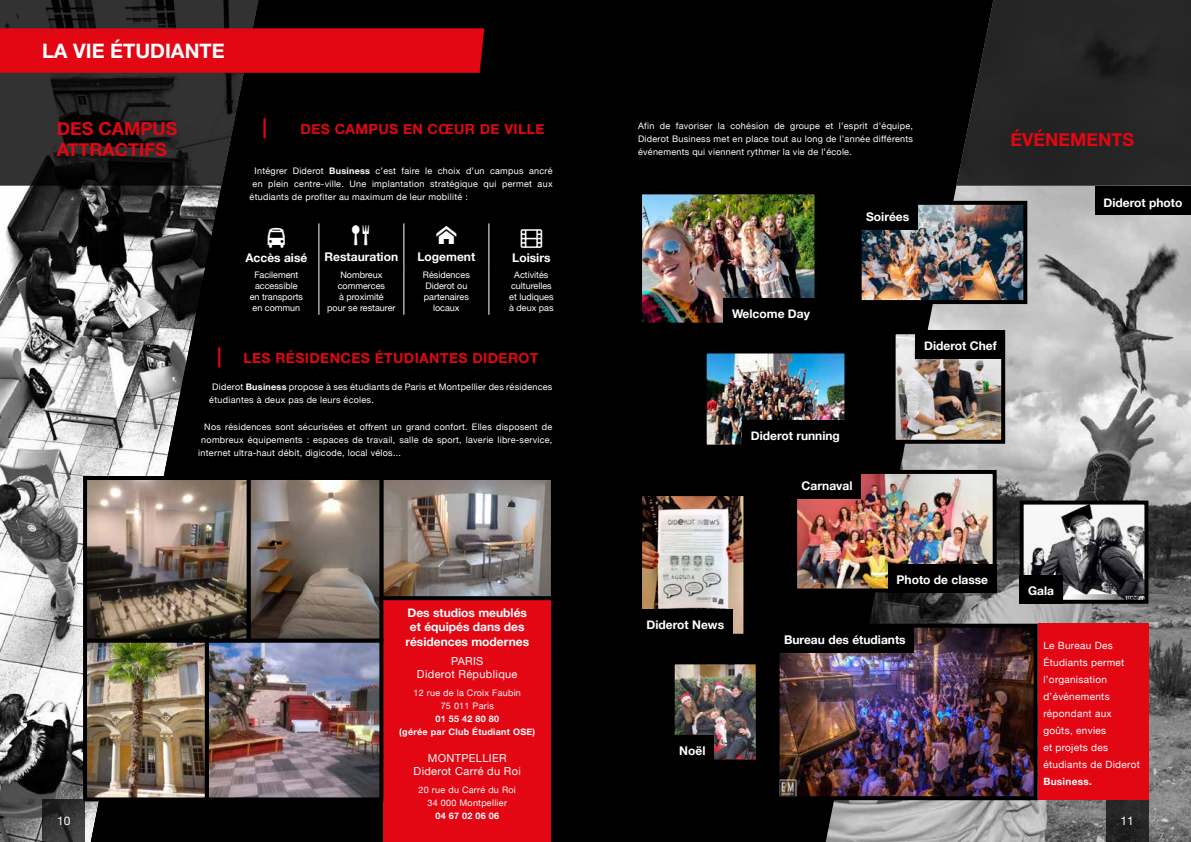
<style>
.page{position:relative;width:1191px;height:842px;background:#000}
.page>*{position:absolute;margin:0;border:0;box-sizing:border-box;transform-origin:0 0}
.t1{font:700 20px "Helvetica Neue LT Std";color:#fff}
.t2{font:20px "Ico Moon Free";color:#fff}
.t3{font:700 20px "Helvetica Neue";color:#e30613}
.t4{font:700 18px/21.6px "Helvetica Neue";color:#e30613}
.t5{font:700 14px "Helvetica Neue";letter-spacing:.03em;color:#e30613}
.t6{font:700 12px/14.4px "Helvetica Neue";color:#fff;text-align:center}
.t7{font:12px "Helvetica Neue";color:#fff}
.t8{font:11px/13.2px "Helvetica Neue";letter-spacing:.03em;color:#fff;text-align:center}
.t9{font:10px/17px "Helvetica Neue";letter-spacing:.03em;color:#fff}
.t10{font:700 10px "Helvetica Neue";letter-spacing:.03em;color:#fff}
.t11{font:9px/13px "Helvetica Neue";letter-spacing:.03em;color:#fff;text-align:center}
.t12{font:9px/10.8px "Helvetica Neue";color:#fff;text-align:center}
.t13{font:700 9px/13px "Helvetica Neue";letter-spacing:.03em;color:#fff;text-align:center}
.s1{font-weight:700}
.s2{font-size:20px}
</style>
<div class="page">
<img style="left:825px;top:186px;width:366px;height:656px">
<svg style="left:0;top:186px;width:222px;height:656px"></svg>
<svg style="left:78px;top:636px;width:62px;height:206px"></svg>
<div style="left:383px;top:598px;width:168px;height:244px;background:#e30613"></div>
<img style="left:384px;top:481px;width:166px;height:114px">
<div style="left:379px;top:476px;width:176px;height:124px;border:4px solid #000"></div>
<hr style="left:318px;top:223px;width:1px;height:43px;background:#fff">
<hr style="left:403px;top:223px;width:1px;height:43px;background:#fff">
<hr style="left:488px;top:223px;width:1px;height:43px;background:#fff">
<hr style="left:318px;top:266px;width:1px;height:49px;background:#fff">
<hr style="left:403px;top:266px;width:1px;height:49px;background:#fff">
<hr style="left:488px;top:266px;width:1px;height:49px;background:#fff">
<img style="left:780px;top:629px;width:252px;height:166px">
<div style="left:775px;top:624px;width:262px;height:176px;border:4px solid #000"></div>
<svg style="left:956px;top:0;width:235px;height:186px;background:#222"></svg>
<div style="left:1106px;top:799px;width:42px;height:43px;background:#252525"></div>
<svg style="left:0;top:0;width:259px;height:186px;fill:#2d2d2d"></svg>
<svg style="left:43px;top:799px;width:42px;height:43px;background:#313131"></svg>
<div style="left:0;top:28px;width:484px;height:45px;background:#e30613"></div>
<img style="left:88px;top:481px;width:290px;height:315px">
<div style="left:205px;top:638px;width:178px;height:163px;border:4px solid #000"></div>
<div style="left:83px;top:638px;width:126px;height:163px;border:4px solid #000"></div>
<div style="left:83px;top:476px;width:168px;height:166px;border:4px solid #000"></div>
<div style="left:247px;top:476px;width:136px;height:166px;border:4px solid #000"></div>
<img style="left:643px;top:195px;width:170px;height:127px">
<div style="left:638px;top:190px;width:180px;height:137px;border:4px solid #000"></div>
<div style="left:723px;top:298px;width:95px;height:29px;background:#000"></div>
<img style="left:798px;top:475px;width:193px;height:112px">
<div style="left:793px;top:470px;width:203px;height:122px;border:4px solid #000"></div>
<div style="left:793px;top:470px;width:68px;height:29px;background:#000"></div>
<div style="left:888px;top:564px;width:108px;height:28px;background:#000"></div>
<img style="left:1024px;top:506px;width:119px;height:93px">
<div style="left:1019px;top:501px;width:129px;height:103px;border:4px solid #000"></div>
<div style="left:1019px;top:575px;width:43px;height:29px;background:#000"></div>
<img style="left:862px;top:206px;width:160px;height:93px">
<div style="left:857px;top:201px;width:170px;height:103px;border:4px solid #000"></div>
<div style="left:857px;top:201px;width:60px;height:29px;background:#000"></div>
<img style="left:675px;top:665px;width:79px;height:93px">
<div style="left:670px;top:660px;width:89px;height:103px;border:4px solid #000"></div>
<div style="left:670px;top:735px;width:44px;height:28px;background:#000"></div>
<div style="left:775px;top:624px;width:139px;height:28px;background:#000"></div>
<img style="left:707px;top:354px;width:136px;height:90px">
<div style="left:702px;top:349px;width:146px;height:100px;border:4px solid #000"></div>
<div style="left:742px;top:420px;width:106px;height:29px;background:#000"></div>
<img style="left:643px;top:497px;width:99px;height:136px">
<div style="left:638px;top:492px;width:109px;height:146px;border:4px solid #000"></div>
<div style="left:638px;top:609px;width:94px;height:29px;background:#000"></div>
<img style="left:896px;top:335px;width:104px;height:104px">
<div style="left:891px;top:330px;width:114px;height:114px;border:4px solid #000"></div>
<div style="left:915px;top:330px;width:90px;height:29px;background:#000"></div>
<div style="left:1095px;top:186px;width:96px;height:29px;background:#000"></div>
<div style="left:1037px;top:624px;width:111px;height:176px;background:#e30613"></div>
<h1 class="t1" style="left:42px;top:39px;width:184px">LA VIE ÉTUDIANTE</h1>
<h2 class="t4" style="left:57px;top:117px;width:122px">DES CAMPUS<br>ATTRACTIFS</h2>
<h1 class="t3" style="left:262px;top:114px;width:6px">|</h1>
<h3 class="t5" style="left:300px;top:120px;width:246px">DES CAMPUS EN CŒUR DE VILLE</h3>
<p class="t11" style="left:254px;top:164px;width:300px">Intégrer Diderot <span class="s1">Business</span> c’est faire le choix d’un campus ancré</p>
<p class="t11" style="left:252px;top:177px;width:302px">en plein centre-ville. Une implantation stratégique qui permet aux</p>
<p class="t11" style="left:249px;top:190px;width:220px">étudiants de profiter au maximum de leur mobilité :</p>
<h3 class="t6" style="left:245px;top:250px;width:63px">Accès aisé</h3>
<h3 class="t6" style="left:324px;top:249px;width:75px">Restauration</h3>
<h1 class="t2" style="left:436px;top:225px;width:21px">□◆▲</h1>
<h3 class="t6" style="left:417px;top:249px;width:59px">Logement</h3>
<h3 class="t6" style="left:512px;top:250px;width:40px">Loisirs</h3>
<p class="t12" style="left:250px;top:270px;width:55px">Facilement accessible en transports en commun</p>
<p class="t12" style="left:327px;top:270px;width:70px">Nombreux commerces<br>à proximité<br>pour se restaurer</p>
<p class="t12" style="left:423px;top:270px;width:48px">Résidences<br>Diderot ou partenaires locaux</p>
<p class="t12" style="left:509px;top:270px;width:46px">Activités culturelles et ludiques à deux pas</p>
<h3 class="t5" style="left:217px;top:349px;width:323px"><span class="s2">|</span> LES RÉSIDENCES ÉTUDIANTES DIDEROT</h3>
<p class="t11" style="left:209px;top:380px;width:344px;text-align:left;text-indent:3px">Diderot <span class="s1">Business</span> propose à ses étudiants de Paris et Montpellier des résidences étudiantes à deux pas de leurs écoles.</p>
<p class="t11" style="left:204px;top:420px;width:349px">Nos résidences sont sécurisées et offrent un grand confort. Elles disposent de</p>
<p class="t11" style="left:201px;top:433px;width:353px">nombreux équipements : espaces de travail, salle de sport, laverie libre-service,</p>
<p class="t11" style="left:198px;top:446px;width:204px">internet ultra-haut débit, digicode, local vélos...</p>
<p class="t11" style="left:638px;top:119px;width:276px;text-align:justify">Afin de favoriser la cohésion de groupe et l’esprit d’équipe, Diderot Business met en place tout au long de l’année différents événements qui viennent rythmer la vie de l’école.</p>
<h3 class="t6" style="left:866px;top:209px;width:45px">Soirées</h3>
<h2 class="t4" style="left:1010px;top:128px;width:125px">ÉVÉNEMENTS</h2>
<h3 class="t6" style="left:1103px;top:195px;width:80px">Diderot photo</h3>
<h3 class="t6" style="left:732px;top:306px;width:79px">Welcome Day</h3>
<h3 class="t6" style="left:751px;top:428px;width:91px">Diderot running</h3>
<h3 class="t6" style="left:801px;top:478px;width:52px">Carnaval</h3>
<h3 class="t6" style="left:924px;top:339px;width:74px">Diderot Chef</h3>
<h3 class="t6" style="left:896px;top:572px;width:93px">Photo de classe</h3>
<h3 class="t6" style="left:1028px;top:583px;width:27px">Gala</h3>
<h3 class="t6" style="left:405px;top:605px;width:125px">Des studios meublés et équipés dans des résidences modernes</h3>
<p class="t8" style="left:417px;top:654px;width:102px">PARIS<br>Diderot République</p>
<p class="t11" style="left:413px;top:686px;width:109px">12 rue de la Croix Faubin<br>75 011 Paris</p>
<p class="t13" style="left:399px;top:712px;width:137px">01 55 42 80 80<br>(gérée par Club Étudiant OSE)</p>
<p class="t8" style="left:413px;top:751px;width:109px">MONTPELLIER<br>Diderot Carré du Roi</p>
<p class="t11" style="left:419px;top:784px;width:99px">20 rue du Carré du Roi<br>34 000 Montpellier</p>
<p class="t13" style="left:435px;top:809px;width:65px">04 67 02 06 06</p>
<h3 class="t6" style="left:646px;top:617px;width:79px">Diderot News</h3>
<h3 class="t6" style="left:784px;top:632px;width:123px">Bureau des étudiants</h3>
<p class="t9" style="left:1043px;top:636px;width:98px">Le Bureau Des<br>Étudiants permet l’organisation d’événements répondant aux goûts, envies<br>et projets des étudiants de Diderot</p>
<p class="t10" style="left:1043px;top:775px;width:50px">Business.</p>
<h3 class="t6" style="left:679px;top:743px;width:28px">Noël</h3>
<h3 class="t7" style="left:57px;top:814px;width:15px">10</h3>
<h3 class="t7" style="left:1120px;top:814px;width:15px">11</h3>
</div>
